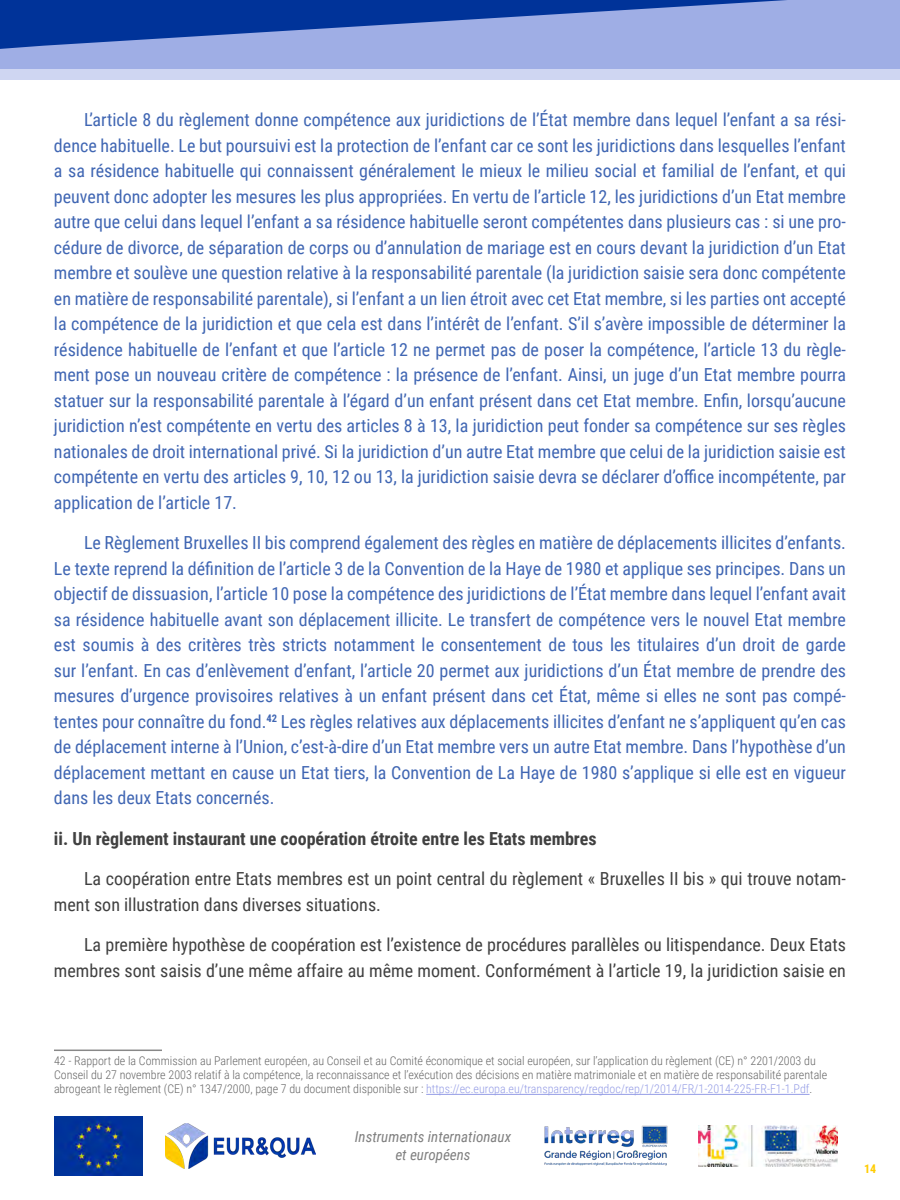
<style>
.page{position:relative;width:900px;height:1200px;background:#fff}
.page>*{position:absolute;margin:0;border:0;box-sizing:border-box;transform-origin:0 0}
.Paragraphe{font:18px/25.5px "Roboto Condensed";color:#4066b3;text-align:justify}
.Paragraphe-2{font:18px/25.5px "Roboto Condensed";color:#404040}
.TITRE_5_Cadre_J{font:700 18px "Roboto Condensed";color:#404040}
.t1{font:italic 15px/18px "Roboto Condensed";color:#808080;text-align:center}
.Notes_de_bas_de_page{font:300 12px/14.4px "Roboto Condensed";color:#666}
.t2{font:700 12px "Roboto Condensed";color:#fc0}
.s1{color:#959de6}
</style>
<div class="page">
<div style="left:0;top:0;width:900px;height:69px;background:#9faee5"></div>
<div style="left:0;top:69px;width:900px;height:10px;background:#cfd6f2"></div>
<svg style="left:0;top:0;width:787px;height:49px"></svg>
<img style="left:166px;top:1124px;width:149px;height:44px">
<img style="left:54px;top:1117px;width:88px;height:58px">
<img style="left:544px;top:1125px;width:124px;height:41px">
<img style="left:698px;top:1125px;width:139px;height:42px">
<hr style="left:54px;top:1050px;width:108px;height:1px;background:#888">
<hr style="left:426px;top:1094px;width:384px;height:1px;background:#959de6">
<p class="Paragraphe" style="left:54px;top:106px;width:794px;text-indent:30px">L’article 8 du règlement donne compétence aux juridictions de l’État membre dans lequel l’enfant a sa rési&shy;dence habituelle. Le but poursuivi est la protection de l’enfant car ce sont les juridictions dans lesquelles l’enfant a sa résidence habituelle qui connaissent généralement le mieux le milieu social et familial de l’enfant, et qui peuvent donc adopter les mesures les plus appropriées. En vertu de l’article 12, les juridictions d’un Etat membre autre que celui dans lequel l’enfant a sa résidence habituelle seront compétentes dans plusieurs cas : si une pro&shy;cédure de divorce, de séparation de corps ou d’annulation de mariage est en cours devant la juridiction d’un Etat membre et soulève une question relative à la responsabilité parentale (la juridiction saisie sera donc compétente en matière de responsabilité parentale), si l’enfant a un lien étroit avec cet Etat membre, si les parties ont accepté la compétence de la juridiction et que cela est dans l’intérêt de l’enfant. S’il s’avère impossible de déterminer la résidence habituelle de l’enfant et que l’article 12 ne permet pas de poser la compétence, l’article 13 du règle&shy;ment pose un nouveau critère de compétence : la présence de l’enfant. Ainsi, un juge d’un Etat membre pourra statuer sur la responsabilité parentale à l’égard d’un enfant présent dans cet Etat membre. Enfin, lorsqu’aucune juridiction n’est compétente en vertu des articles 8 à 13, la juridiction peut fonder sa compétence sur ses règles nationales de droit international privé. Si la juridiction d’un autre Etat membre que celui de la juridiction saisie est compétente en vertu des articles 9, 10, 12 ou 13, la juridiction saisie devra se déclarer d’office incompétente, par application de l’article 17.</p>
<p class="Paragraphe" style="left:54px;top:529px;width:794px;text-indent:30px">Le Règlement Bruxelles II bis comprend également des règles en matière de déplacements illicites d’enfants.<br>Le texte reprend la définition de l’article 3 de la Convention de la Haye de 1980 et applique ses principes. Dans un objectif de dissuasion, l’article 10 pose la compétence des juridictions de l’État membre dans lequel l’enfant avait sa résidence habituelle avant son déplacement illicite. Le transfert de compétence vers le nouvel Etat membre est soumis à des critères très stricts notamment le consentement de tous les titulaires d’un droit de garde sur l’enfant. En cas d’enlèvement d’enfant, l’article 20 permet aux juridictions d’un État membre de prendre des mesures d’urgence provisoires relatives à un enfant présent dans cet État, même si elles ne sont pas compé&shy;tentes pour connaître du fond.<sup>42</sup> Les règles relatives aux déplacements illicites d’enfant ne s’appliquent qu’en cas de déplacement interne à l’Union, c’est-à-dire d’un Etat membre vers un autre Etat membre. Dans l’hypothèse d’un déplacement mettant en cause un Etat tiers, la Convention de La Haye de 1980 s’applique si elle est en vigueur dans les deux Etats concernés.</p>
<p class="TITRE_5_Cadre_J" style="left:54px;top:826px;width:544px">ii. Un règlement instaurant une coopération étroite entre les Etats membres</p>
<p class="Paragraphe-2" style="left:54px;top:865px;width:793px;text-indent:30px">La coopération entre Etats membres est un point central du règlement « Bruxelles II bis » qui trouve notam&shy;ment son illustration dans diverses situations.</p>
<p class="Paragraphe-2" style="left:54px;top:931px;width:793px;text-align:right">La première hypothèse de coopération est l’existence de procédures parallèles ou litispendance. Deux Etats membres sont saisis d’une même affaire au même moment. Conformément à l’article 19, la juridiction saisie en</p>
<p class="Notes_de_bas_de_page" style="left:54px;top:1053px;width:775px">42 - Rapport de la Commission au Parlement européen, au Conseil et au Comité économique et social européen, sur l’application du règlement (CE) n° 2201/2003 du<br>Conseil du 27 novembre 2003 relatif à la compétence, la reconnaissance et l’exécution des décisions en matière matrimoniale et en matière de responsabilité parentale abrogeant le règlement (CE) n° 1347/2000, page 7 du document disponible sur : <span class="s1">https://ec.europa.eu/transparency/regdoc/rep/1/2014/FR/1-2014-225-FR-F1-1.Pdf</span>.</p>
<p class="t1" style="left:355px;top:1127px;width:158px">Instruments internationaux et européens</p>
<p class="t2" style="left:864px;top:1160px;width:14px">14</p>
</div>
